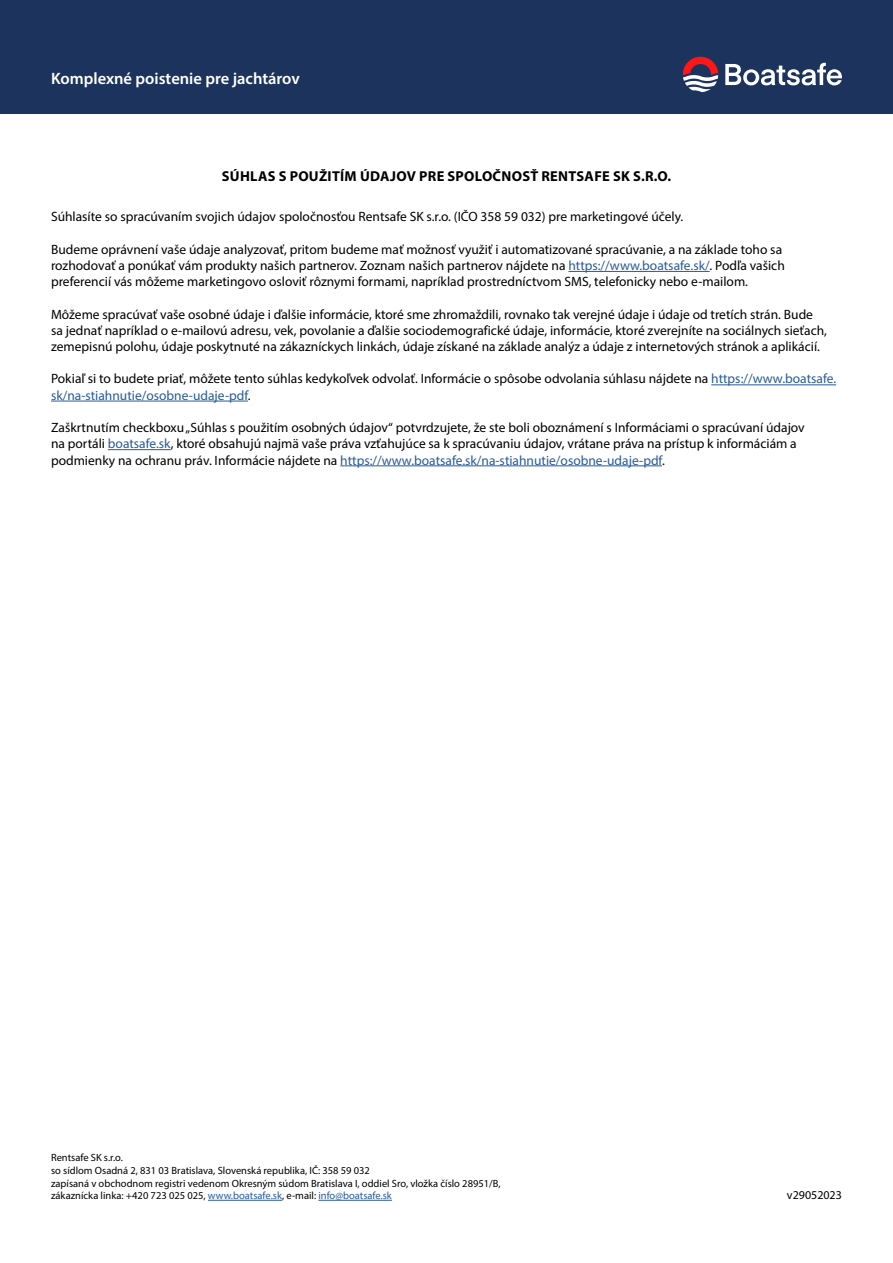
<style>
.page{position:relative;width:893px;height:1263px;background:#fff}
.page>*{position:absolute;margin:0;border:0;box-sizing:border-box;transform-origin:0 0}
.t1{font:600 16.5px "Myriad Pro";color:#fff}
.t2{font:700 14.4px "Myriad Pro";letter-spacing:.02em;color:#000}
.t3{font:13.5px/16.2px "Myriad Pro";color:#000}
.t4{font:12px "Myriad Pro";color:#000}
.t5{font:10.5px/12.6px "Myriad Pro";color:#000}
.s1{color:#275b9b}
</style>
<div class="page">
<hr style="left:568px;top:271px;width:142px;height:1px;background:#275b9b">
<hr style="left:711px;top:384px;width:125px;height:1px;background:#275b9b">
<hr style="left:51px;top:401px;width:197px;height:1px;background:#275b9b">
<hr style="left:108px;top:449px;width:63px;height:1px;background:#275b9b">
<hr style="left:340px;top:465px;width:322px;height:1px;background:#275b9b">
<div style="left:0;top:0;width:893px;height:114px;background:#1c345d"></div>
<svg style="left:725px;top:63px;width:117px;height:23px"></svg>
<svg style="left:683px;top:57px;width:35px;height:35px"></svg>
<hr style="left:208px;top:1200px;width:74px;height:1px;background:#275b9b">
<hr style="left:318px;top:1200px;width:74px;height:1px;background:#275b9b">
<p class="t1" style="left:51px;top:68px;width:250px">Komplexné poistenie pre jachtárov</p>
<p class="t2" style="left:222px;top:167px;width:451px">SÚHLAS S POUŽITÍM ÚDAJOV PRE SPOLOČNOSŤ RENTSAFE SK S.R.O.</p>
<p class="t3" style="left:51px;top:209px;width:634px">Súhlasíte so spracúvaním svojich údajov spoločnosťou Rentsafe SK s.r.o. (IČO 358 59 032) pre marketingové účely.</p>
<p class="t3" style="left:51px;top:241px;width:735px">Budeme oprávnení vaše údaje analyzovať, pritom budeme mať možnosť využiť i automatizované spracúvanie, a na základe toho sa rozhodovať a ponúkať vám produkty našich partnerov. Zoznam našich partnerov nájdete na <span class="s1">https://www.boatsafe.sk/</span>. Podľa vašich preferencií vás môžeme marketingovo osloviť rôznymi formami, napríklad prostredníctvom SMS, telefonicky nebo e-mailom.</p>
<p class="t3" style="left:51px;top:306px;width:777px">Môžeme spracúvať vaše osobné údaje i ďalšie informácie, ktoré sme zhromaždili, rovnako tak verejné údaje i údaje od tretích strán. Bude sa jednať napríklad o e-mailovú adresu, vek, povolanie a ďalšie sociodemografické údaje, informácie, ktoré zverejníte na sociálnych sieťach, zemepisnú polohu, údaje poskytnuté na zákazníckych linkách, údaje získané na základe analýz a údaje z internetových stránok a aplikácií.</p>
<p class="t3" style="left:51px;top:371px;width:787px">Pokiaľ si to budete priať, môžete tento súhlas kedykoľvek odvolať. Informácie o spôsobe odvolania súhlasu nájdete na <span class="s1">https://www.boatsafe. sk/na-stiahnutie/osobne-udaje-pdf</span>.</p>
<p class="t3" style="left:51px;top:419px;width:755px">Zaškrtnutím checkboxu „Súhlas s použitím osobných údajov“ potvrdzujete, že ste boli oboznámení s Informáciami o spracúvaní údajov na portáli <span class="s1">boatsafe.sk</span>, ktoré obsahujú najmä vaše práva vzťahujúce sa k spracúvaniu údajov, vrátane práva na prístup k informáciám a podmienky na ochranu práv. Informácie nájdete na <span class="s1">https://www.boatsafe.sk/na-stiahnutie/osobne-udaje-pdf</span>.</p>
<p class="t5" style="left:51px;top:1151px;width:451px">Rentsafe SK s.r.o.<br>so sídlom Osadná 2, 831 03 Bratislava, Slovenská republika, IČ: 358 59 032<br>zapísaná v obchodnom registri vedenom Okresným súdom Bratislava I, oddiel Sro, vložka číslo 28951/B, zákaznícka linka: +420 723 025 025, <span class="s1">www.boatsafe.sk</span>, e-mail: <span class="s1">info@boatsafe.sk</span></p>
<p class="t4" style="left:787px;top:1188px;width:57px">v29052023</p>
</div>
